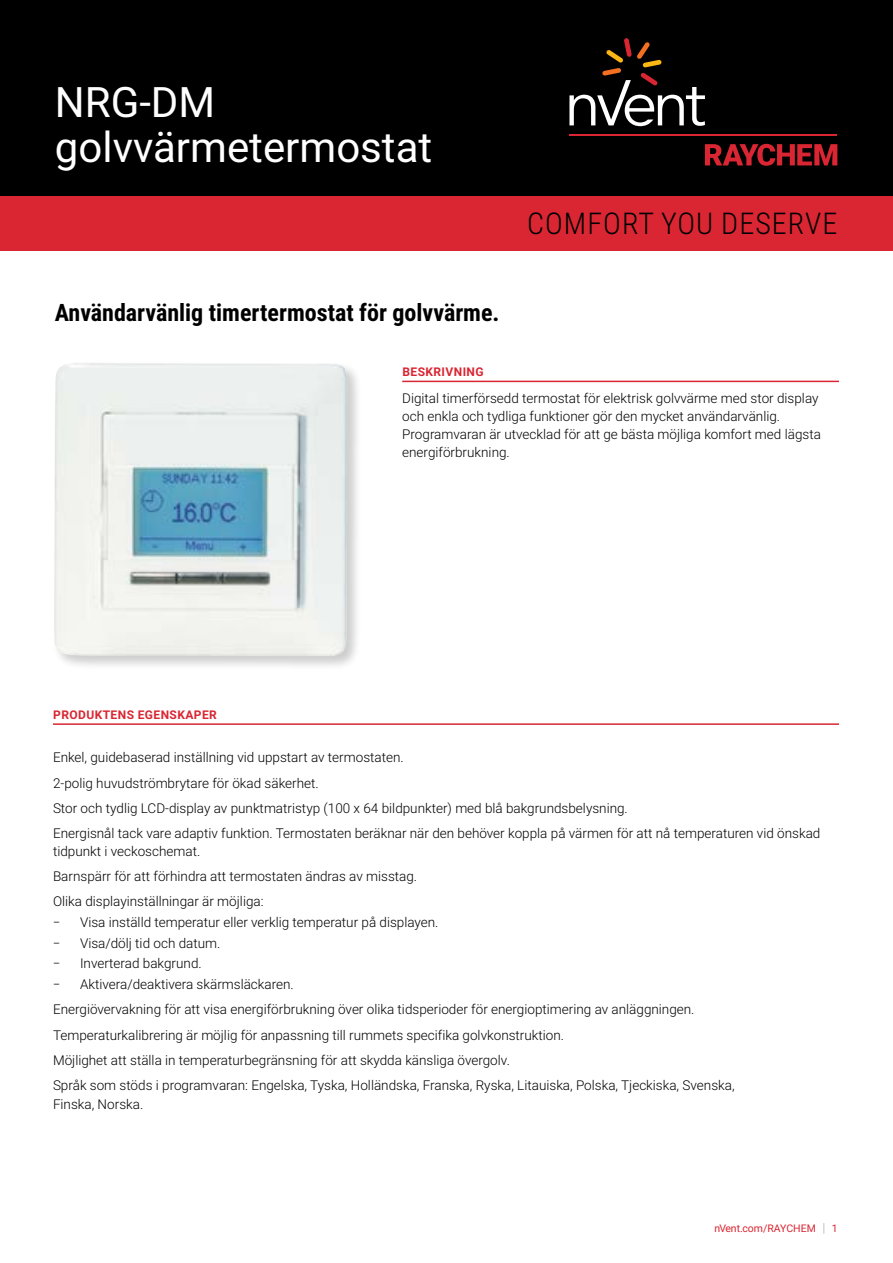
<style>
.page{position:relative;width:893px;height:1263px;background:#fff}
.page>*{position:absolute;margin:0;border:0;box-sizing:border-box;transform-origin:0 0}
.t1{font:42px/45px "Roboto";color:#fff}
.t2{font:300 30px "Roboto Condensed";letter-spacing:.035em;color:#000}
.t3{font:700 24px "Roboto Condensed";color:#000}
.t4{font:300 13.5px/25.2px "Roboto";color:#000}
.t5{font:300 13.5px/25.2px "Roboto";color:#000;scale:.8 1}
.t6{font:700 12px "Roboto";letter-spacing:.035em;color:#d92632}
.t7{font:10.5px "Roboto";color:#d92632}
.s1{font-weight:300;font-size:12.6px;color:#90969e}
</style>
<div class="page">
<div style="left:0;top:171px;width:893px;height:80px;background:#d92632"></div>
<div style="left:0;top:0;width:893px;height:196px;background:#000"></div>
<svg style="left:705px;top:144px;width:132px;height:22px"></svg>
<hr style="left:569px;top:134px;width:268px;height:2px;background:#d92632">
<svg style="left:569px;top:38px;width:136px;height:88px"></svg>
<hr style="left:402px;top:381px;width:437px;height:1px;background:#d92632">
<hr style="left:53px;top:723px;width:786px;height:2px;background:#d92632">
<div style="left:53px;top:360px;width:309px;height:311px;background:#000;opacity:.2"></div>
<img style="left:53px;top:362px;width:295px;height:295px">
<h1 class="t1" style="left:55px;top:78px;width:379px">NRG-DM golvvärmetermostat</h1>
<h3 class="t3" style="left:55px;top:296px;width:446px">Användarvänlig timertermostat för golvvärme.</h3>
<h2 class="t2" style="left:527px;top:202px;width:312px">COMFORT YOU DESERVE</h2>
<p class="t6" style="left:402px;top:364px;width:83px">BESKRIVNING</p>
<p class="t4" style="left:402px;top:389px;width:420px;line-height:18px">Digital timerförsedd termostat för elektrisk golvvärme med stor display och enkla och tydliga funktioner gör den mycket användarvänlig.<br>Programvaran är utvecklad för att ge bästa möjliga komfort med lägsta energiförbrukning.</p>
<p class="t6" style="left:53px;top:706px;width:165px">PRODUKTENS EGENSKAPER</p>
<p class="t4" style="left:53px;top:744px;width:769px">Enkel, guidebaserad inställning vid uppstart av termostaten.<br>2-polig huvudströmbrytare för ökad säkerhet.<br>Stor och tydlig LCD-display av punktmatristyp (100 x 64 bildpunkter) med blå bakgrundsbelysning.<br>Energisnål tack vare adaptiv funktion. Termostaten beräknar när den behöver koppla på värmen för att nå temperaturen vid önskad</p>
<p class="t4" style="left:53px;top:838px;width:366px">tidpunkt i veckoschemat.<br>Barnspärr för att förhindra att termostaten ändras av misstag.<br>Olika displayinställningar är möjliga:</p>
<p class="t5" style="left:53px;top:909px;width:483px">– Visa inställd temperatur eller verklig temperatur på displayen.</p>
<p class="t5" style="left:53px;top:930px;width:211px">– Visa/dölj tid och datum.</p>
<p class="t5" style="left:53px;top:950px;width:187px">– Inverterad bakgrund.</p>
<p class="t5" style="left:53px;top:971px;width:853px">– Aktivera/deaktivera skärmsläckaren.<br>Energiövervakning för att visa energiförbrukning över olika tidsperioder för energioptimering av anläggningen.<br>Temperaturkalibrering är möjlig för anpassning till rummets specifika golvkonstruktion.<br>Möjlighet att ställa in temperaturbegränsning för att skydda känsliga övergolv.<br>Språk som stöds i programvaran: Engelska, Tyska, Holländska, Franska, Ryska, Litauiska, Polska, Tjeckiska, Svenska,</p>
<p class="t4" style="left:53px;top:1091px;width:92px">Finska, Norska.</p>
<p class="t7" style="left:714px;top:1220px;width:125px">nVent.com/RAYCHEM <span class="s1">|</span> 1</p>
</div>
